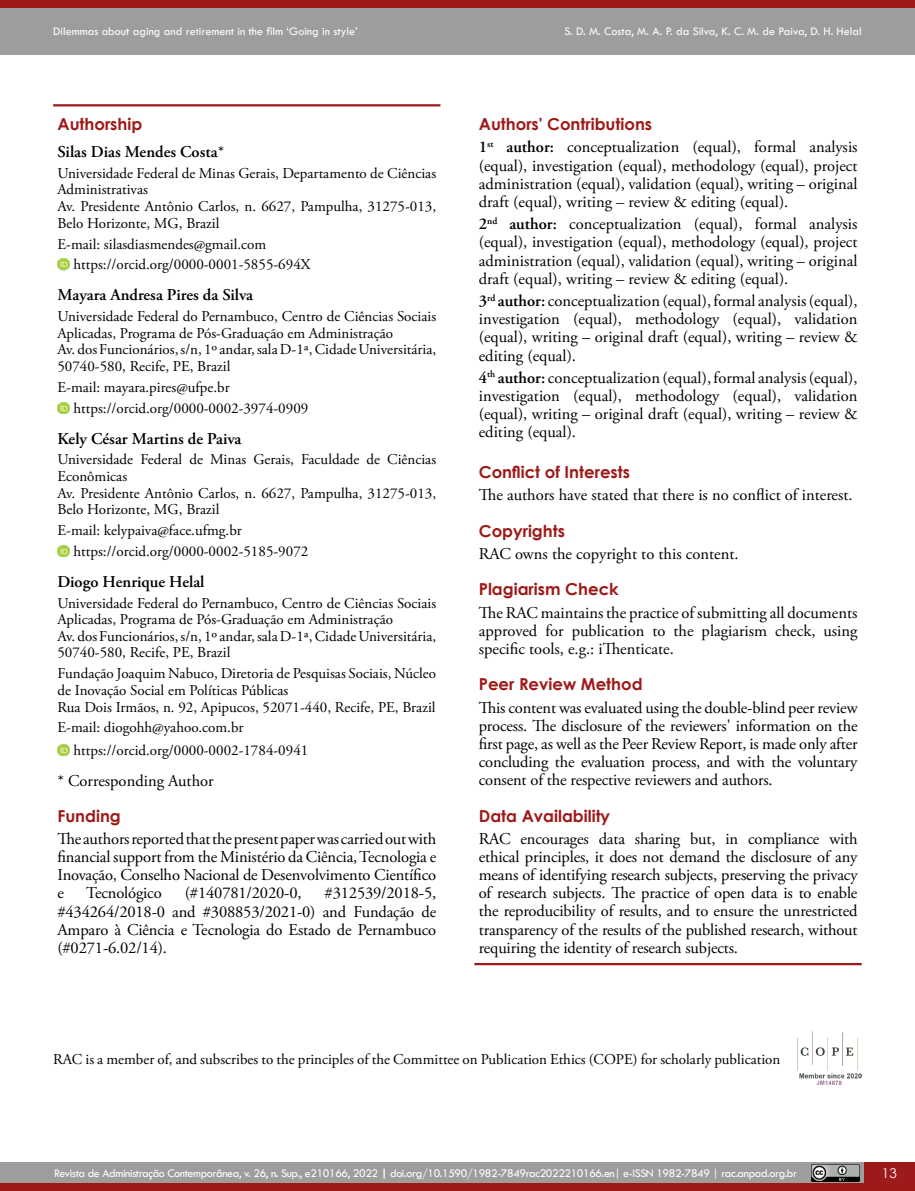
<style>
.page{position:relative;width:915px;height:1191px;background:#fff}
.page>*{position:absolute;margin:0;border:0;box-sizing:border-box;transform-origin:0 0}
.t1{font:16.5px/18.1px "Adobe Garamond Pro";color:#000;text-align:justify}
.t2{font:700 16.5px "Century Gothic";color:#9d1a18}
.t3{font:600 16.5px "Adobe Garamond Pro";color:#000}
.t4{font:15px/16.6px "Adobe Garamond Pro";color:#000}
.t5{font:13.5px "Century Gothic";color:#fff}
.t6{font:12px "Tw Cen";letter-spacing:-.03em;color:#fff}
.t7{font:12px "Tw Cen";color:#fff}
.s1{font-weight:400}
.s2{font-weight:600}
.s3{font-weight:700}
</style>
<div class="page">
<div style="left:863px;top:1162px;width:51px;height:21px;background:#9d1a1a"></div>
<div style="left:0;top:0;width:914px;height:54px;background:#9d9d9c"></div>
<div style="left:0;top:0;width:914px;height:7px;background:#9d1a18"></div>
<div style="left:0;top:1162px;width:863px;height:21px;background:#9d9d9c"></div>
<div style="left:0;top:1183px;width:914px;height:8px;background:#9d1a18"></div>
<img style="left:811px;top:1164px;width:48px;height:17px">
<hr style="left:53px;top:104px;width:387px;height:2px;background:#9d1a18">
<svg style="left:57px;top:258px;width:13px;height:12px"></svg>
<svg style="left:57px;top:401px;width:13px;height:13px"></svg>
<svg style="left:57px;top:545px;width:13px;height:12px"></svg>
<svg style="left:57px;top:743px;width:13px;height:13px"></svg>
<hr style="left:474px;top:963px;width:387px;height:2px;background:#9d1a18">
<img style="left:797px;top:1031px;width:64px;height:53px">
<p class="t7" style="left:53px;top:24px;width:306px">Dilemmas about aging and retirement in the film ‘Going in style’</p>
<p class="t7" style="left:564px;top:24px;width:299px">S. D. M. Costa, M. A. P. da Silva, K. C. M. de Paiva, D. H. Helal</p>
<p class="t2" style="left:57px;top:112px;width:86px">Authorship</p>
<p class="t3" style="left:57px;top:142px;width:168px">Silas Dias Mendes Costa<span class="s1">*</span></p>
<p class="t4" style="left:57px;top:165px;width:380px">Universidade Federal de Minas Gerais, Departamento de Ciências Administrativas<br>Av. Presidente Antônio Carlos, n. 6627, Pampulha, 31275-013, Belo Horizonte, MG, Brazil</p>
<p class="t4" style="left:73px;top:234px;width:238px;line-height:20.9px;text-indent:-16px">E-mail: silasdiasmendes@gmail.com https://orcid.org/0000-0001-5855-694X</p>
<p class="t3" style="left:57px;top:285px;width:197px">Mayara Andresa Pires da Silva</p>
<p class="t4" style="left:57px;top:308px;width:380px">Universidade Federal do Pernambuco, Centro de Ciências Sociais Aplicadas, Programa de Pós-Graduação em Administração<br>Av. dos Funcionários, s/n, 1º andar, sala D-1ª, Cidade Universitária, 50740-580, Recife, PE, Brazil</p>
<p class="t4" style="left:73px;top:377px;width:236px;line-height:20.9px;text-indent:-16px">E-mail: mayara.pires@ufpe.br https://orcid.org/0000-0002-3974-0909</p>
<p class="t3" style="left:57px;top:429px;width:185px">Kely César Martins de Paiva</p>
<p class="t4" style="left:57px;top:452px;width:380px">Universidade Federal de Minas Gerais, Faculdade de Ciências Econômicas<br>Av. Presidente Antônio Carlos, n. 6627, Pampulha, 31275-013, Belo Horizonte, MG, Brazil</p>
<p class="t4" style="left:73px;top:520px;width:236px;line-height:20.9px;text-indent:-16px">E-mail: kelypaiva@face.ufmg.br https://orcid.org/0000-0002-5185-9072</p>
<p class="t3" style="left:57px;top:572px;width:148px">Diogo Henrique Helal</p>
<p class="t4" style="left:57px;top:595px;width:380px">Universidade Federal do Pernambuco, Centro de Ciências Sociais Aplicadas, Programa de Pós-Graduação em Administração<br>Av. dos Funcionários, s/n, 1º andar, sala D-1ª, Cidade Universitária, 50740-580, Recife, PE, Brazil</p>
<p class="t4" style="left:57px;top:666px;width:380px">Fundação Joaquim Nabuco, Diretoria de Pesquisas Sociais, Núcleo de Inovação Social em Políticas Públicas<br>Rua Dois Irmãos, n. 92, Apipucos, 52071-440, Recife, PE, Brazil</p>
<p class="t4" style="left:73px;top:717px;width:236px;line-height:22.4px;text-indent:-16px">E-mail: diogohh@yahoo.com.br https://orcid.org/0000-0002-1784-0941</p>
<p class="t1" style="left:57px;top:772px;width:158px">* Corresponding Author</p>
<p class="t2" style="left:57px;top:803px;width:65px">Funding</p>
<p class="t1" style="left:57px;top:830px;width:380px">The authors reported that the present paper was carried out with financial support from the Ministério da Ciência, Tecnologia e Inovação, Conselho Nacional de Desenvolvimento Científico e</p>
<p class="t1" style="left:86px;top:884px;width:77px">Tecnológico</p>
<p class="t1" style="left:185px;top:884px;width:118px">(#140781/2020-0,</p>
<p class="t1" style="left:57px;top:884px;width:380px;text-indent:267px">#312539/2018-5, #434264/2018-0 and #308853/2021-0) and Fundação de Amparo à Ciência e Tecnologia do Estado de Pernambuco (#0271-6.02/14).</p>
<p class="t2" style="left:478px;top:112px;width:175px">Authors' Contributions</p>
<p class="t1" style="left:478px;top:139px;width:380px"><span class="s2">1</span><sup>st</sup> <span class="s2">author:</span> conceptualization (equal), formal analysis (equal), investigation (equal), methodology (equal), project administration (equal), validation (equal), writing – original draft (equal), writing – review &amp; editing (equal).</p>
<p class="t1" style="left:478px;top:215px;width:380px"><span class="s2">2</span><sup>nd</sup> <span class="s2">author:</span> conceptualization (equal), formal analysis (equal), investigation (equal), methodology (equal), project administration (equal), validation (equal), writing – original draft (equal), writing – review &amp; editing (equal).</p>
<p class="t1" style="left:478px;top:292px;width:380px"><span class="s2">3</span><sup>rd</sup> <span class="s2">author:</span> conceptualization (equal), formal analysis (equal), investigation (equal), methodology (equal), validation (equal), writing – original draft (equal), writing – review &amp; editing (equal).</p>
<p class="t1" style="left:478px;top:369px;width:380px"><span class="s2">4</span><sup>th</sup> <span class="s2">author:</span> conceptualization (equal), formal analysis (equal), investigation (equal), methodology (equal), validation (equal), writing – original draft (equal), writing – review &amp; editing (equal).</p>
<p class="t2" style="left:478px;top:459px;width:153px">Conflict of Interests</p>
<p class="t1" style="left:478px;top:486px;width:375px">The authors have stated that there is no conflict of interest.</p>
<p class="t2" style="left:478px;top:518px;width:88px">Copyrights</p>
<p class="t1" style="left:478px;top:545px;width:261px">RAC owns the copyright to this content.</p>
<p class="t2" style="left:478px;top:577px;width:141px">Plagiarism Check</p>
<p class="t1" style="left:478px;top:604px;width:380px">The RAC maintains the practice of submitting all documents approved for publication to the plagiarism check, using specific tools, e.g.: iThenticate.</p>
<p class="t2" style="left:478px;top:671px;width:165px">Peer Review Method</p>
<p class="t1" style="left:478px;top:699px;width:380px">This content was evaluated using the double-blind peer review process. The disclosure of the reviewers' information on the first page, as well as the Peer Review Report, is made only after concluding the evaluation process, and with the voluntary consent of the respective reviewers and authors.</p>
<p class="t2" style="left:478px;top:803px;width:133px">Data Availability</p>
<p class="t1" style="left:478px;top:830px;width:380px">RAC encourages data sharing but, in compliance with ethical principles, it does not demand the disclosure of any means of identifying research subjects, preserving the privacy of research subjects. The practice of open data is to enable the reproducibility of results, and to ensure the unrestricted transparency of the results of the published research, without requiring the identity of research subjects.</p>
<p class="t4" style="left:53px;top:1051px;width:728px">RAC is a member of, and subscribes to the principles of the Committee on Publication Ethics (COPE) for scholarly publication</p>
<p class="t6" style="left:54px;top:1166px;width:744px">Revista de Administração Contemporânea, v. 26, n. Sup., e210166, 2022 <span class="s3">|</span> doi.org/10.1590/1982-7849rac2022210166.en| e-ISSN 1982-7849 | rac.anpad.org.br</p>
<p class="t5" style="left:881px;top:1163px;width:16px">13</p>
</div>
